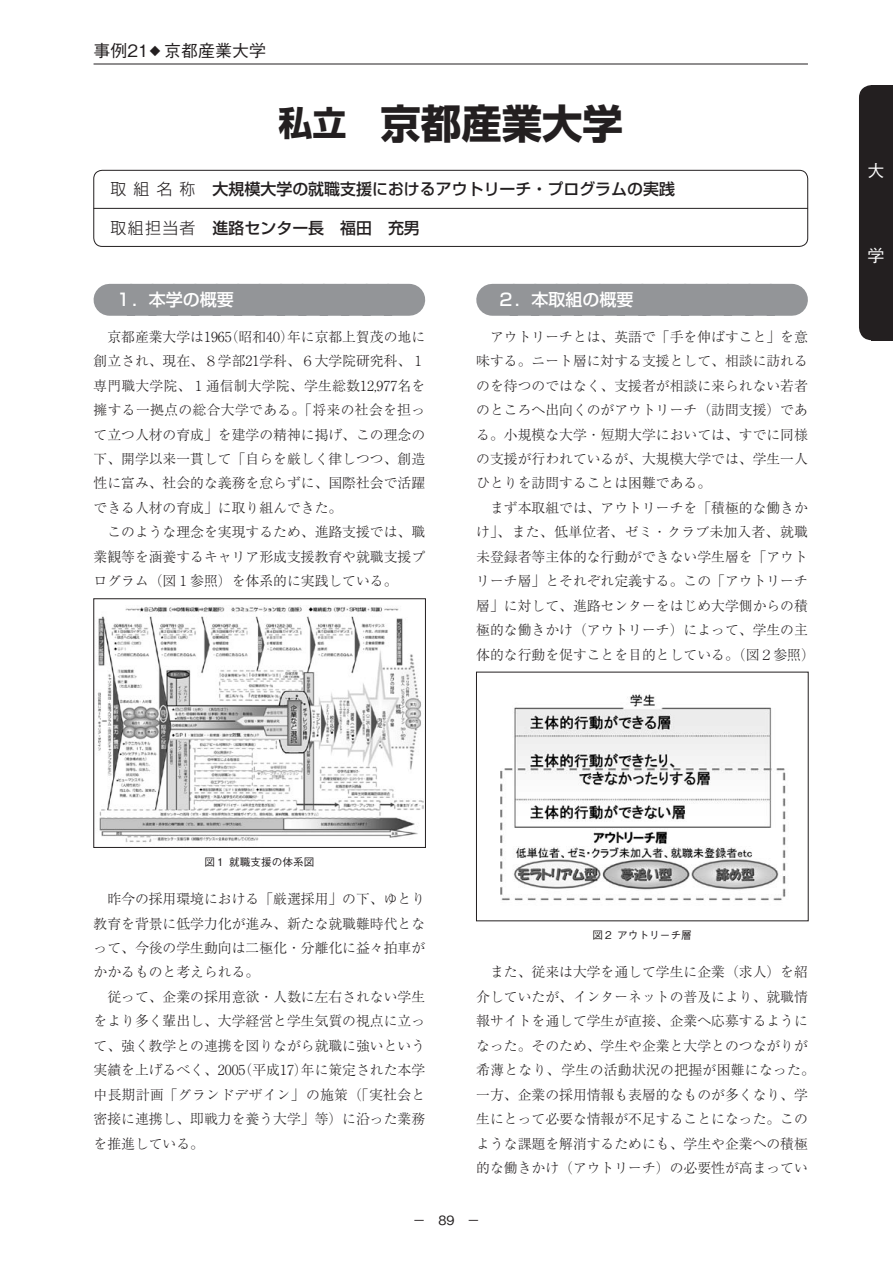
<style>
.page{position:relative;width:893px;height:1263px;background:#fff}
.page>*{position:absolute;margin:0;border:0;box-sizing:border-box;transform-origin:0 0}
.t1{font:700 40.35px "Shin Go Pro";color:#231f20}
.t2{font:500 16.95px "Shin Go Pro";color:#fff}
.t3{font:500 16.95px "Gothic BBB Pro";color:#231f20}
.t4{font:500 16.95px "Gothic BBB Pro";color:#fff}
.t5{font:500 15.9px "Shin Go Pro";color:#231f20}
.t6{font:300 13.8px/24.5px "Ryumin Pro";color:#231f20;text-align:justify}
.t7{font:500 12.75px "Gothic BBB Pro";color:#231f20}
.t8{font:500 10.65px "Gothic BBB Pro";color:#231f20}
.s1{font-size:10.65px}
.s2{font-size:34.05px}
.s3{font-weight:300}
</style>
<div class="page">
<div style="left:859px;top:85px;width:25px;height:255px;background:#231f20;border-radius:13px"></div>
<div style="left:872px;top:85px;width:21px;height:255px;background:#231f20"></div>
<hr style="left:94px;top:64px;width:714px;height:1px;background:#231f20">
<div style="left:109px;top:284px;width:300px;height:32px;background:#939598"></div>
<img style="left:97px;top:605px;width:327px;height:238px">
<div style="left:94px;top:598px;width:332px;height:250px;border:1px solid #231f20"></div>
<div style="left:492px;top:284px;width:300px;height:32px;background:#939598"></div>
<img style="left:500px;top:694px;width:286px;height:207px">
<div style="left:94px;top:170px;width:714px;height:77px;border:1px solid #231f20;border-radius:9px"></div>
<hr style="left:94px;top:208px;width:714px;height:1px;background:#231f20">
<p class="t3" style="left:94px;top:38px;width:174px">事例21<span class="s1">◆</span> 京都産業大学</p>
<h1 class="t1" style="left:279px;top:91px;width:346px"><span class="s2">私立　</span>京都産業大学</h1>
<p class="t5" style="left:111px;top:176px;width:566px"><span class="s3">取組名称</span> 大規模大学の就職支援におけるアウトリーチ・プログラムの実践</p>
<p class="t5" style="left:111px;top:214px;width:311px"><span class="s3">取組担当者</span> 進路センター長　福田　充男</p>
<p class="t2" style="left:115px;top:286px;width:121px">１．本学の概要</p>
<p class="t6" style="left:94px;top:323px;width:333px;text-indent:14px">京都産業大学は1965（昭和40）年に京都上賀茂の地に創立され、現在、８学部21学科、６大学院研究科、１専門職大学院、１通信制大学院、学生総数12,977名を擁する一拠点の総合大学である。「将来の社会を担って立つ人材の育成」を建学の精神に掲げ、この理念の下、開学以来一貫して「自らを厳しく律しつつ、創造性に富み、社会的な義務を怠らずに、国際社会で活躍できる人材の育成」に取り組んできた。</p>
<p class="t6" style="left:94px;top:519px;width:333px;text-indent:14px">このような理念を実現するため、進路支援では、職業観等を涵養するキャリア形成支援教育や就職支援プログラム（図１参照）を体系的に実践している。</p>
<p class="t2" style="left:497px;top:286px;width:138px">２．本取組の概要</p>
<p class="t6" style="left:476px;top:323px;width:333px;text-indent:14px">アウトリーチとは、英語で「手を伸ばすこと」を意味する。ニート層に対する支援として、相談に訪れるのを待つのではなく、支援者が相談に来られない若者のところへ出向くのがアウトリーチ（訪問支援）である。小規模な大学・短期大学においては、すでに同様の支援が行われているが、大規模大学では、学生一人ひとりを訪問することは困難である。</p>
<p class="t6" style="left:476px;top:494px;width:340px;text-align:center">まず本取組では、アウトリーチを「積極的な働きか<br>け」、また、低単位者、ゼミ・クラブ未加入者、就職未登録者等主体的な行動ができない学生層を「アウトリーチ層」とそれぞれ定義する。この「アウトリーチ層」に対して、進路センターをはじめ大学側からの積極的な働きかけ（アウトリーチ）によって、学生の主体的な行動を促すことを目的としている。（図２参照）</p>
<p class="t4" style="left:867px;top:157px;width:17px">大</p>
<p class="t4" style="left:867px;top:242px;width:18px">学</p>
<p class="t8" style="left:204px;top:853px;width:111px">図１ 就職支援の体系図</p>
<p class="t6" style="left:94px;top:886px;width:333px;text-indent:14px">昨今の採用環境における「厳選採用」の下、ゆとり教育を背景に低学力化が進み、新たな就職難時代となって、今後の学生動向は二極化・分離化に益々拍車がかかるものと考えられる。</p>
<p class="t6" style="left:94px;top:983px;width:333px;text-indent:14px">従って、企業の採用意欲・人数に左右されない学生をより多く輩出し、大学経営と学生気質の視点に立って、強く教学との連携を図りながら就職に強いという実績を上げるべく、2005（平成17）年に策定された本学中長期計画「グランドデザイン」の施策（「実社会と密接に連携し、即戦力を養う大学」等）に沿った業務を推進している。</p>
<p class="t8" style="left:592px;top:926px;width:101px">図２ アウトリーチ層</p>
<p class="t6" style="left:476px;top:959px;width:340px;text-align:center">また、従来は大学を通して学生に企業（求人）を紹<br>介していたが、インターネットの普及により、就職情報サイトを通して学生が直接、企業へ応募するようになった。そのため、学生や企業と大学とのつながりが希薄となり、学生の活動状況の把握が困難になった。一方、企業の採用情報も表層的なものが多くなり、学生にとって必要な情報が不足することになった。このような課題を解消するためにも、学生や企業への積極的な働きかけ（アウトリーチ）の必要性が高まってい</p>
<p class="t7" style="left:413px;top:1210px;width:69px">－　89　－</p>
</div>
